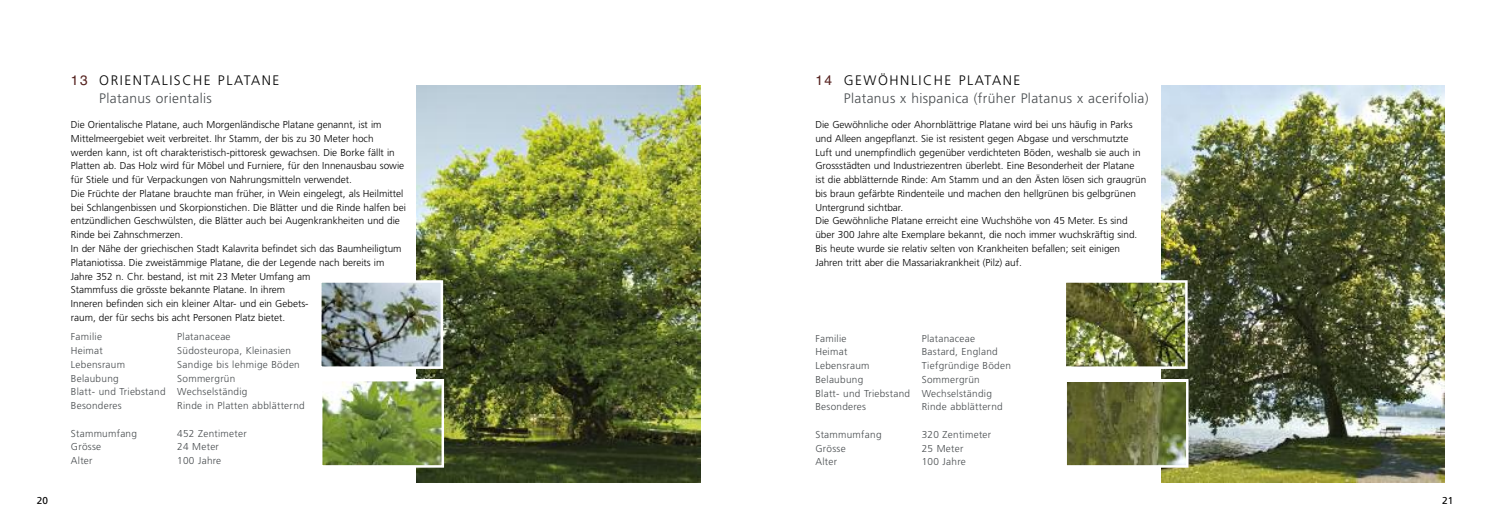
<style>
.page{position:relative;width:1489px;height:525px;background:#fff}
.page>*{position:absolute;margin:0;border:0;box-sizing:border-box;transform-origin:0 0}
.t1{font:300 13.75px/18.8px "Frutiger";letter-spacing:.03em;color:#474b4e}
.t2{font:300 13.75px/18.8px "Frutiger";letter-spacing:.045em;color:#000}
.t3{font:300 10px/13.8px "Frutiger";color:#000}
.t4{font:300 10px/13.8px "Frutiger";letter-spacing:.03em;color:#474b4e}
.t5{font:10px "Frutiger";color:#000}
.s1{font-family:"Helvetica";font-weight:400;color:#55221f}
.s2{color:#474b4e}
.s3{color:#000}
</style>
<div class="page">
<img style="left:1161px;top:86px;width:283px;height:396px">
<img style="left:1066px;top:283px;width:118px;height:83px">
<div style="left:1063px;top:280px;width:124px;height:89px;border:2px solid #fff"></div>
<img style="left:1067px;top:382px;width:118px;height:82px">
<div style="left:1064px;top:379px;width:124px;height:88px;border:2px solid #fff"></div>
<img style="left:416px;top:86px;width:284px;height:396px">
<img style="left:322px;top:283px;width:118px;height:83px">
<div style="left:319px;top:280px;width:124px;height:89px;border:2px solid #fff"></div>
<img style="left:323px;top:382px;width:118px;height:82px">
<div style="left:320px;top:379px;width:124px;height:88px;border:2px solid #fff"></div>
<p class="t5" style="left:37px;top:496px;width:13px">20</p>
<h1 class="t2" style="left:99px;top:71px;width:182px;text-indent:-28px"><span class="s1">13</span> ORIENTALISCHE PLATANE<br><span class="s2">Platanus orientalis</span></h1>
<h1 class="t1" style="left:843px;top:71px;width:306px;text-indent:-28px"><span class="s1">14</span> <span class="s3">GEWÖHNLICHE PLATANE<br></span>Platanus x hispanica (früher Platanus x acerifolia)</h1>
<p class="t3" style="left:71px;top:118px;width:337px">Die Orientalische Platane, auch Morgenländische Platane genannt, ist im Mittelmeergebiet weit verbreitet. Ihr Stamm, der bis zu 30 Meter hoch werden kann, ist oft charakteristisch-pittoresk gewachsen. Die Borke fällt in Platten ab. Das Holz wird für Möbel und Furniere, für den Innenausbau sowie für Stiele und für Verpackungen von Nahrungsmitteln verwendet.<br>Die Früchte der Platane brauchte man früher, in Wein eingelegt, als Heilmittel bei Schlangenbissen und Skorpionstichen. Die Blätter und die Rinde halfen bei entzündlichen Geschwülsten, die Blätter auch bei Augenkrankheiten und die Rinde bei Zahnschmerzen.<br>In der Nähe der griechischen Stadt Kalavrita befindet sich das Baumheiligtum Plataniotissa. Die zweistämmige Platane, die der Legende nach bereits im Jahre 352 n. Chr. bestand, ist mit 23 Meter Umfang am<br>Stammfuss die grösste bekannte Platane. In ihrem<br>Inneren befinden sich ein kleiner Altar- und ein Gebets-<br>raum, der für sechs bis acht Personen Platz bietet.</p>
<p class="t3" style="left:815px;top:118px;width:332px">Die Gewöhnliche oder Ahornblättrige Platane wird bei uns häufig in Parks und Alleen angepflanzt. Sie ist resistent gegen Abgase und verschmutzte Luft und unempfindlich gegenüber verdichteten Böden, weshalb sie auch in Grossstädten und Industriezentren überlebt. Eine Besonderheit der Platane<br>ist die abblätternde Rinde: Am Stamm und an den Ästen lösen sich graugrün bis braun gefärbte Rindenteile und machen den hellgrünen bis gelbgrünen Untergrund sichtbar.<br>Die Gewöhnliche Platane erreicht eine Wuchshöhe von 45 Meter. Es sind über 300 Jahre alte Exemplare bekannt, die noch immer wuchskräftig sind.<br>Bis heute wurde sie relativ selten von Krankheiten befallen; seit einigen Jahren tritt aber die Massariakrankheit (Pilz) auf.</p>
<p class="t4" style="left:71px;top:330px;width:33px">Familie</p>
<p class="t4" style="left:177px;top:330px;width:55px">Platanaceae</p>
<p class="t4" style="left:71px;top:344px;width:33px">Heimat</p>
<p class="t4" style="left:177px;top:344px;width:115px">Südosteuropa, Kleinasien</p>
<p class="t4" style="left:71px;top:358px;width:56px">Lebensraum</p>
<p class="t4" style="left:177px;top:358px;width:124px">Sandige bis lehmige Böden</p>
<p class="t4" style="left:71px;top:372px;width:49px">Belaubung</p>
<p class="t4" style="left:71px;top:372px;width:178px;text-indent:106px">Sommergrün<br>Blatt- und Triebstand Wechselständig<br>Besonderes</p>
<p class="t4" style="left:177px;top:399px;width:129px">Rinde in Platten abblätternd</p>
<p class="t4" style="left:815px;top:332px;width:33px">Familie</p>
<p class="t4" style="left:921px;top:332px;width:55px">Platanaceae</p>
<p class="t4" style="left:815px;top:345px;width:33px">Heimat</p>
<p class="t4" style="left:921px;top:345px;width:77px">Bastard, England</p>
<p class="t4" style="left:815px;top:359px;width:56px">Lebensraum</p>
<p class="t4" style="left:921px;top:359px;width:91px">Tiefgründige Böden</p>
<p class="t4" style="left:815px;top:373px;width:49px">Belaubung</p>
<p class="t4" style="left:815px;top:373px;width:178px;text-indent:106px">Sommergrün<br>Blatt- und Triebstand Wechselständig<br>Besonderes</p>
<p class="t4" style="left:921px;top:400px;width:83px">Rinde abblätternd</p>
<p class="t4" style="left:71px;top:427px;width:68px">Stammumfang</p>
<p class="t4" style="left:177px;top:427px;width:71px">452 Zentimeter</p>
<p class="t4" style="left:71px;top:440px;width:32px">Grösse</p>
<p class="t4" style="left:177px;top:440px;width:43px">24 Meter</p>
<p class="t4" style="left:71px;top:454px;width:23px">Alter</p>
<p class="t4" style="left:177px;top:454px;width:46px">100 Jahre</p>
<p class="t4" style="left:815px;top:428px;width:68px">Stammumfang</p>
<p class="t4" style="left:921px;top:428px;width:71px">320 Zentimeter</p>
<p class="t4" style="left:815px;top:442px;width:32px">Grösse</p>
<p class="t4" style="left:921px;top:442px;width:43px">25 Meter</p>
<p class="t4" style="left:815px;top:455px;width:23px">Alter</p>
<p class="t4" style="left:921px;top:455px;width:46px">100 Jahre</p>
<p class="t5" style="left:1441px;top:496px;width:13px">21</p>
</div>
